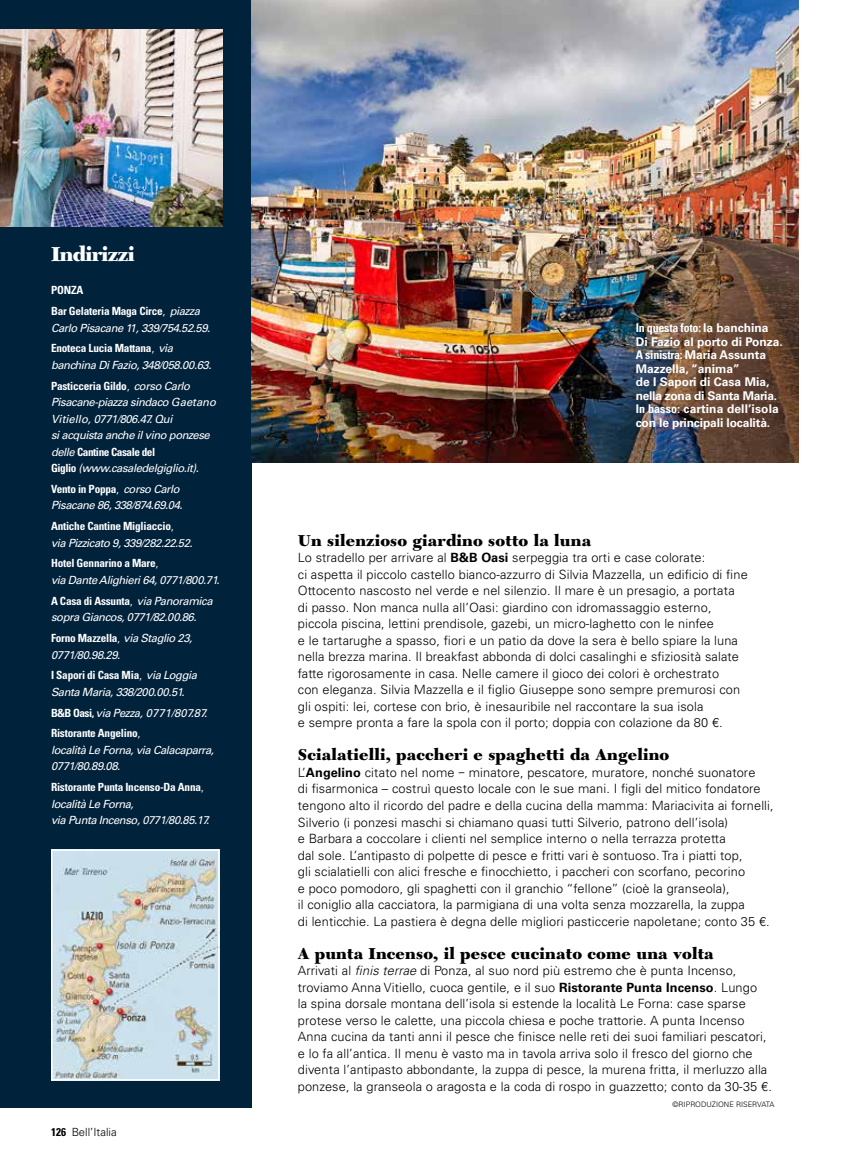
<style>
.page{position:relative;width:851px;height:1170px;background:#fff}
.page>*{position:absolute;margin:0;border:0;box-sizing:border-box;transform-origin:0 0}
.t1{font:900 21px "New Caledonia LT Std";letter-spacing:-.03em;color:#fff}
.t2{font:900 16.5px "New Caledonia LT Std";letter-spacing:.01em;color:#000}
.t3{font:300 12.75px/16.5px "Univers LT Std";letter-spacing:.01em;color:#000}
.t4{font:700 12px/13.5px "Univers LT Std";color:#fff}
.t5{font:italic 11.25px/16.5px "Univers LT Std";letter-spacing:-.04em;color:#fff}
.t6{font:700 condensed 11.25px/20.7px "Univers LT Std";letter-spacing:-.02em;color:#fff}
.t7{font:300 11.25px "Univers LT Std";color:#000}
.t8{font:300 7.5px "Univers LT Std";color:#000}
.s1{font-weight:300;font-stretch:normal;font-size:12.75px}
.s2{font-weight:400;font-style:italic;font-stretch:normal}
.s3{font-weight:700;font-style:normal;font-stretch:condensed}
.s4{font-weight:300;font-style:normal;font-size:12.75px}
.s5{font-weight:700;font-stretch:condensed}
.s6{font-stretch:condensed}
.s7{font-weight:700}
.s8{font-family:"Gamma";font-weight:400}
.s9{font-style:italic}
</style>
<div class="page">
<div style="left:0;top:0;width:252px;height:1107px;background:#00223b"></div>
<img style="left:54px;top:852px;width:163px;height:225px">
<div style="left:51px;top:849px;width:169px;height:231px;border:2px solid #fff"></div>
<img style="left:0;top:30px;width:222px;height:196px">
<img style="left:252px;top:0;width:546px;height:462px">
<h1 class="t1" style="left:51px;top:241px;width:85px">Indirizzi</h1>
<p class="t6" style="left:51px;top:280px;width:150px">PONZA<br>Bar Gelateria Maga Circe<span class="s1">,</span> <span class="s2">piazza</span></p>
<p class="t5" style="left:51px;top:317px;width:161px;line-height:20.7px">Carlo Pisacane 11, 339/754.52.59.<br><span class="s3">Enoteca Lucia Mattana</span><span class="s4">,</span> via</p>
<p class="t5" style="left:51px;top:354px;width:162px;line-height:20.7px">banchina Di Fazio, 348/058.00.63.<br><span class="s3">Pasticceria Gildo</span><span class="s4">,</span> corso Carlo</p>
<p class="t5" style="left:51px;top:394px;width:166px">Pisacane-piazza sindaco Gaetano<br>Vitiello, 0771/806.47. Qui<br>si acquista anche il vino ponzese delle <span class="s3">Cantine Casale del<br>Giglio</span> (www.casaledelgiglio.it).</p>
<p class="t5" style="left:51px;top:481px;width:133px"><span class="s3">Vento in Poppa</span><span class="s4">,</span> corso Carlo<br>Pisacane 86, 338/874.69.04.</p>
<p class="t5" style="left:51px;top:518px;width:143px"><span class="s3">Antiche Cantine Migliaccio</span><span class="s4">,<br></span>via Pizzicato 9, 339/282.22.52.</p>
<p class="t5" style="left:51px;top:555px;width:170px"><span class="s3">Hotel Gennarino a Mare</span><span class="s4">,<br></span>via Dante Alighieri 64, 0771/800.71.</p>
<p class="t5" style="left:51px;top:592px;width:163px"><span class="s3">A Casa di Assunta</span><span class="s4">,</span> via Panoramica sopra Giancos, 0771/82.00.86.</p>
<p class="t5" style="left:51px;top:630px;width:143px"><span class="s3">Forno Mazzella</span><span class="s4">,</span> via Staglio 23,<br>0771/80.98.29.</p>
<p class="t5" style="left:51px;top:667px;width:147px"><span class="s3">I Sapori di Casa Mia</span><span class="s4">,</span> via Loggia<br>Santa Maria, 338/200.00.51.</p>
<p class="t6" style="left:51px;top:702px;width:158px">B&amp;B Oasi, <span class="s2">via Pezza, 0771/807.87.<br></span>Ristorante Angelino<span class="s1">,</span></p>
<p class="t5" style="left:51px;top:741px;width:164px">località Le Forna, via Calacaparra,<br>0771/80.89.08.</p>
<p class="t5" style="left:51px;top:779px;width:160px"><span class="s3">Ristorante Punta Incenso-Da Anna</span><span class="s4">, </span>località Le Forna,<br>via Punta Incenso, 0771/80.85.17.</p>
<p class="t7" style="left:51px;top:1124px;width:67px"><span class="s5">126</span> Bell’Italia</p>
<p class="t4" style="left:635px;top:321px;width:149px"><span class="s6">In questa foto:</span> la banchina<br>Di Fazio al porto di Ponza.<br><span class="s6">A sinistra:</span> Maria Assunta<br>Mazzella, “anima”<br>de I Sapori di Casa Mia, nella zona di Santa Maria.<br><span class="s6">In basso:</span> cartina dell’isola con le principali località.</p>
<p class="t2" style="left:298px;top:530px;width:295px">Un silenzioso giardino sotto la luna</p>
<p class="t3" style="left:298px;top:549px;width:451px">Lo stradello per arrivare al <span class="s7">B&amp;B Oasi</span> serpeggia tra orti e case colorate:<br>ci aspetta il piccolo castello bianco-azzurro di Silvia Mazzella, un edificio di fine Ottocento nascosto nel verde e nel silenzio. Il mare è un presagio, a portata di passo. Non manca nulla all’Oasi: giardino con idromassaggio esterno, piccola piscina, lettini prendisole, gazebi, un micro-laghetto con le ninfee<br>e le tartarughe a spasso, fiori e un patio da dove la sera è bello spiare la luna nella brezza marina. Il breakfast abbonda di dolci casalinghi e sfiziosità salate fatte rigorosamente in casa. Nelle camere il gioco dei colori è orchestrato<br>con eleganza. Silvia Mazzella e il figlio Giuseppe sono sempre premurosi con gli ospiti: lei, cortese con brio, è inesauribile nel raccontare la sua isola<br>e sempre pronta a fare la spola con il porto; doppia con colazione da 80 €.</p>
<p class="t2" style="left:298px;top:745px;width:373px">Scialatielli, paccheri e spaghetti da Angelino</p>
<p class="t3" style="left:298px;top:764px;width:477px">L’<span class="s7">Angelino</span> citato nel nome <span class="s8">–</span> minatore, pescatore, muratore, nonché suonatore<br>di fisarmonica – costruì questo locale con le sue mani. I figli del mitico fondatore tengono alto il ricordo del padre e della cucina della mamma: Mariacivita ai fornelli, Silverio (i ponzesi maschi si chiamano quasi tutti Silverio, patrono dell’isola)<br>e Barbara a coccolare i clienti nel semplice interno o nella terrazza protetta<br>dal sole. L’antipasto di polpette di pesce e fritti vari è sontuoso. Tra i piatti top,<br>gli scialatielli con alici fresche e finocchietto, i paccheri con scorfano, pecorino<br>e poco pomodoro, gli spaghetti con il granchio “fellone” (cioè la granseola),<br>il coniglio alla cacciatora, la parmigiana di una volta senza mozzarella, la zuppa<br>di lenticchie. La pastiera è degna delle migliori pasticcerie napoletane; conto 35 €.</p>
<p class="t2" style="left:298px;top:943px;width:417px">A punta Incenso, il pesce cucinato come una volta</p>
<p class="t3" style="left:298px;top:962px;width:475px">Arrivati al <span class="s9">finis terrae</span> di Ponza, al suo nord più estremo che è punta Incenso, troviamo Anna Vitiello, cuoca gentile, e il suo <span class="s7">Ristorante Punta Incenso</span>. Lungo<br>la spina dorsale montana dell’isola si estende la località Le Forna: case sparse protese verso le calette, una piccola chiesa e poche trattorie. A punta Incenso Anna cucina da tanti anni il pesce che finisce nelle reti dei suoi familiari pescatori, e lo fa all’antica. Il menu è vasto ma in tavola arriva solo il fresco del giorno che diventa l’antipasto abbondante, la zuppa di pesce, la murena fritta, il merluzzo alla ponzese, la granseola o aragosta e la coda di rospo in guazzetto; conto da 30-35 €.</p>
<p class="t8" style="left:672px;top:1099px;width:103px">©RIPRODUZIONE RISERVATA</p>
</div>
